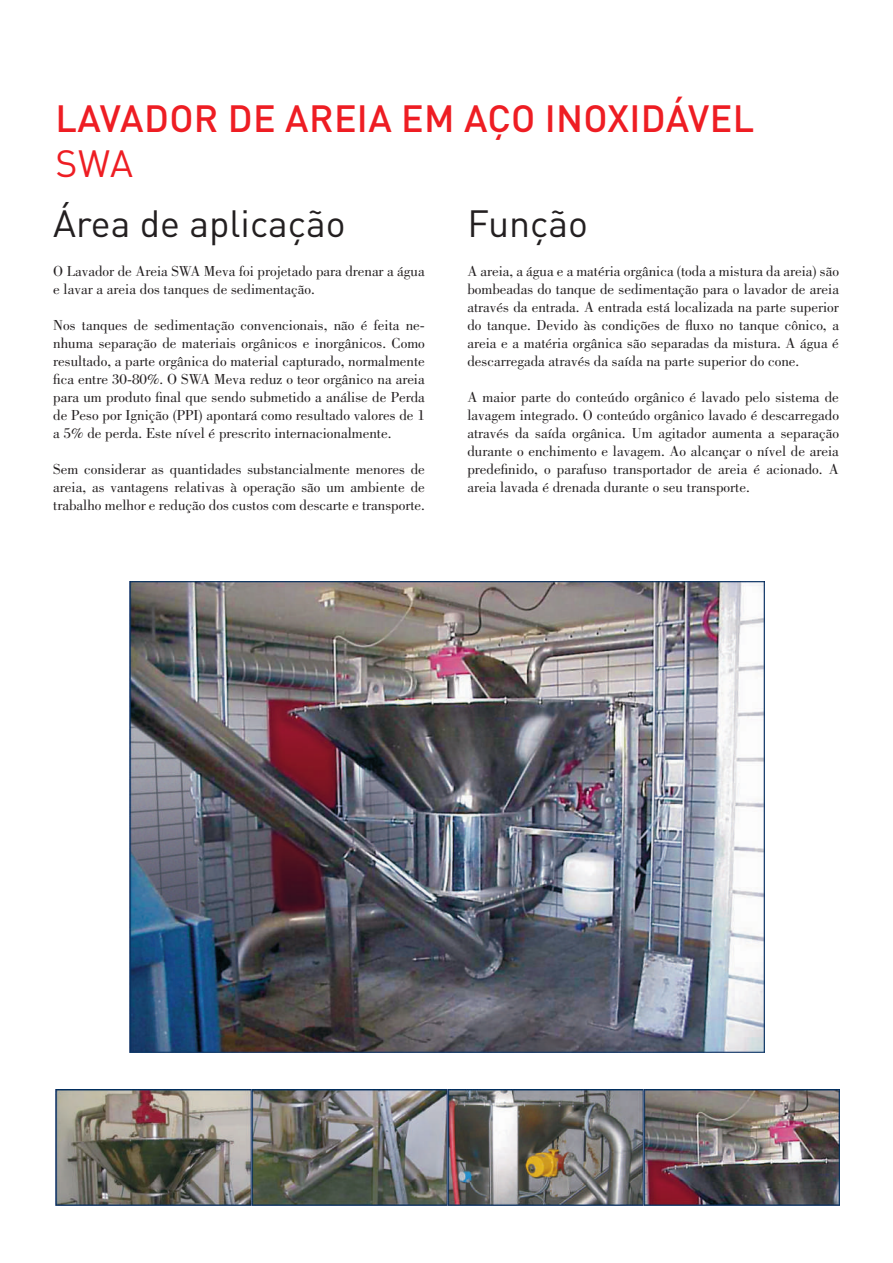
<style>
.page{position:relative;width:893px;height:1263px;background:#fff}
.page>*{position:absolute;margin:0;border:0;box-sizing:border-box;transform-origin:0 0}
.t1{font:500 37.5px "DIN Pro";letter-spacing:.01em;color:#ee1d23}
.t2{font:37.5px "DIN Pro";color:#231f20}
.t3{font:37.5px "DIN Pro";color:#ee1d23}
.t4{font:15px/18px "Bodoni Std";color:#231f20;text-align:justify}
</style>
<div class="page">
<img style="left:55px;top:1089px;width:785px;height:116px">
<img style="left:129px;top:581px;width:635px;height:472px">
<h1 class="t1" style="left:56px;top:88px;width:700px">LAVADOR DE AREIA EM AÇO INOXIDÁVEL</h1>
<h1 class="t3" style="left:56px;top:134px;width:79px">SWA</h1>
<h1 class="t2" style="left:53px;top:194px;width:294px">Área de aplicação</h1>
<p class="t4" style="left:53px;top:262px;width:373px">O Lavador de Areia SWA Meva foi projetado para drenar a água e lavar a areia dos tanques de sedimentação.</p>
<p class="t4" style="left:53px;top:316px;width:373px">Nos tanques de sedimentação convencionais, não é feita ne&shy;nhuma separação de materiais orgânicos e inorgânicos. Como resultado, a parte orgânica do material capturado, normalmente fica entre 30-80%. O SWA Meva reduz o teor orgânico na areia para um produto final que sendo submetido a análise de Perda de Peso por Ignição (PPI) apontará como resultado valores de 1 a 5% de perda. Este nível é prescrito internacionalmente.</p>
<p class="t4" style="left:53px;top:460px;width:373px">Sem considerar as quantidades substancialmente menores de areia, as vantagens relativas à operação são um ambiente de trabalho melhor e redução dos custos com descarte e transporte.</p>
<h1 class="t2" style="left:467px;top:194px;width:122px">Função</h1>
<p class="t4" style="left:467px;top:262px;width:373px">A areia, a água e a matéria orgânica (toda a mistura da areia) são bombeadas do tanque de sedimentação para o lavador de areia através da entrada. A entrada está localizada na parte superior do tanque. Devido às condições de fluxo no tanque cônico, a areia e a matéria orgânica são separadas da mistura. A água é descarregada através da saída na parte superior do cone.</p>
<p class="t4" style="left:467px;top:388px;width:373px">A maior parte do conteúdo orgânico é lavado pelo sistema de lavagem integrado. O conteúdo orgânico lavado é descarregado através da saída orgânica. Um agitador aumenta a separação durante o enchimento e lavagem. Ao alcançar o nível de areia predefinido, o parafuso transportador de areia é acionado. A areia lavada é drenada durante o seu transporte.</p>
</div>
